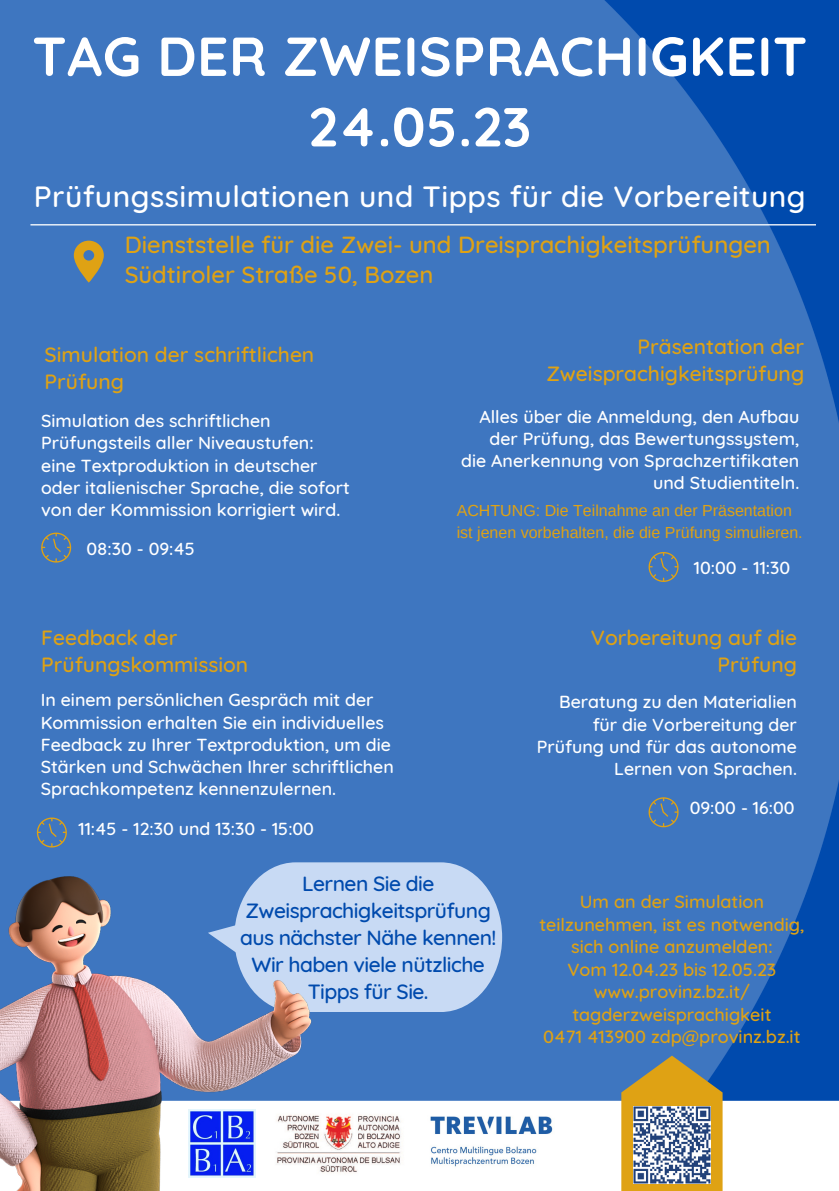
<style>
.page{position:relative;width:839px;height:1191px;background:#fff}
.page>*{position:absolute;margin:0;border:0;box-sizing:border-box;transform-origin:0 0}
.t1{font:700 54.8px/70.4px "Quicksand";letter-spacing:.01em;color:#fff;text-align:center}
.t2{font:500 29.8px "Quicksand";letter-spacing:.015em;color:#fff}
.t3{font:500 23.8px/30px "Quicksand";color:#dfa214}
.t4{font:500 21px/27px "Quicksand";color:#dfa214}
.t5{font:500 21px/27px "Quicksand";letter-spacing:-.025em;color:#004aad;text-align:center}
.t6{font:500 18px/22.4px "Quicksand";color:#dfa214;text-align:center}
.t7{font:500 17.8px/22.2px "Quicksand";color:#fff}
.t8{font:16px/21.4px "Arimo";color:#dfa214}
</style>
<div class="page">
<img style="left:0;top:0;width:838px;height:1101px">
<svg style="left:30px;top:224px;width:786px;height:1px"></svg>
<svg style="left:41px;top:533px;width:30px;height:30px"></svg>
<svg style="left:621px;top:1056px;width:101px;height:135px;background:#b69742"></svg>
<img style="left:430px;top:1116px;width:123px;height:51px">
<img style="left:311px;top:1115px;width:90px;height:58px">
<svg style="left:648px;top:552px;width:30px;height:30px"></svg>
<svg style="left:37px;top:818px;width:30px;height:30px"></svg>
<svg style="left:648px;top:797px;width:30px;height:30px"></svg>
<svg style="left:234px;top:862px;width:268px;height:150px;background:#bcd1ef"></svg>
<svg style="left:74px;top:241px;width:30px;height:42px"></svg>
<img style="left:633px;top:1107px;width:77px;height:76px">
<img style="left:0;top:876px;width:311px;height:315px">
<h1 class="t1" style="left:32px;top:20px;width:776px">TAG DER ZWEISPRACHIGKEIT<br>24.05.23</h1>
<h2 class="t2" style="left:34px;top:177px;width:773px">Prüfungssimulationen und Tipps fü r die Vorbereitung</h2>
<h3 class="t3" style="left:125px;top:229px;width:647px">Dienststelle fü r die Zwei- und Dreisprachigkeitsprüfungen<br>Südtiroler Straße 50, Bozen</h3>
<p class="t4" style="left:45px;top:341px;width:271px">Simulation der schriftlichen<br>Prüfung</p>
<p class="t7" style="left:41px;top:409px;width:310px">Simulation des schriftlichen Prüfungsteils aller Niveaustufen: eine Textproduktion in deutscher oder italienischer Sprache, die sofort von der Kommission korrigiert wird.</p>
<p class="t7" style="left:86px;top:537px;width:110px">08:30 - 09:45</p>
<p class="t4" style="left:41px;top:623px;width:208px">Feedback der<br>Prüfungskommission</p>
<p class="t4" style="left:546px;top:333px;width:259px;text-align:right">Präsentation der<br>Zweisprachigkeitsprüfung</p>
<p class="t7" style="left:461px;top:405px;width:339px;text-align:right">Alles über die Anmeldung, den Aufbau der Prüfung, das Bewertungssystem, die Anerkennung von Sprachzertifikaten und Studientiteln.</p>
<p class="t8" style="left:456px;top:500px;width:347px">ACHTUNG: Die Teilnahme an der Präsentation ist jenen vorbehalten, die die Prüfung simulieren.</p>
<p class="t7" style="left:693px;top:556px;width:98px">10:00 - 11:30</p>
<p class="t4" style="left:591px;top:623px;width:208px;text-align:right">Vorbereitung auf die<br>Prüfung</p>
<p class="t7" style="left:41px;top:689px;width:354px">In einem persönlichen Gespräch mit der Kommission erhalten Sie ein individuelles Feedback zu Ihrer Textproduktion, um die Stärken und Schwächen Ihrer schriftlichen Sprachkompetenz kennenzulernen.</p>
<p class="t7" style="left:537px;top:691px;width:261px;text-align:right">Beratung zu den Materialien für die Vorbereitung der<br>Prüfung und für das autonome<br>Lernen von Sprachen.</p>
<p class="t7" style="left:78px;top:817px;width:237px">11:45 - 12:30 und 13:30 - 15:00</p>
<p class="t5" style="left:240px;top:869px;width:258px">Lernen Sie die<br>Zweisprachigkeitsprüfung aus nächster Nähe kennen!<br>Wir haben viele nützliche<br>Tipps fü r Sie.</p>
<p class="t7" style="left:689px;top:797px;width:106px">09:00 - 16:00</p>
<p class="t6" style="left:539px;top:890px;width:266px">Um an der Simulation teilzunehmen, ist es notwendig, sich online anzumelden:<br>Vom 12.04.23 bis 12.05.23 www.provinz.bz.it/ tagderzweisprachigkeit<br>0471 413900 zdp@provinz.bz.it</p>
</div>
